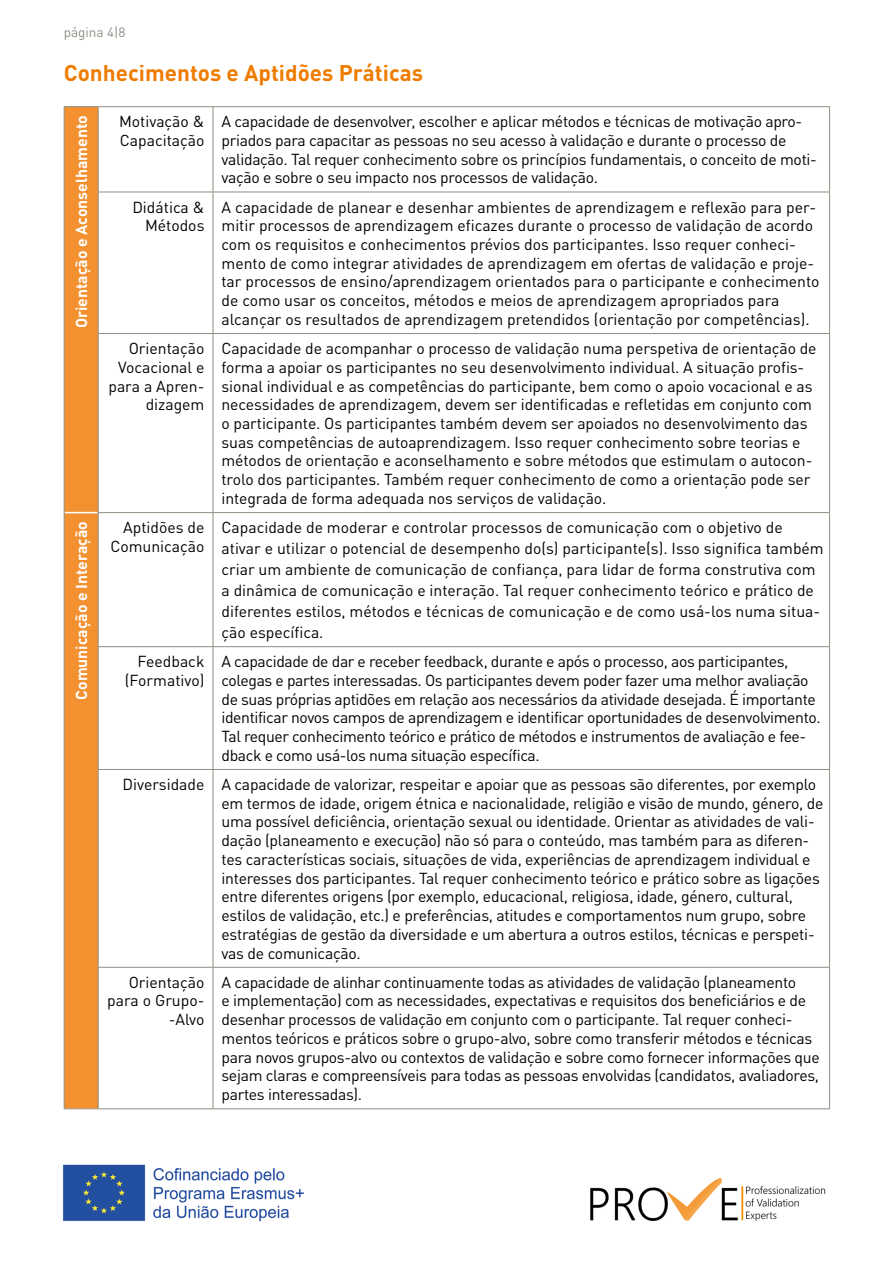
<style>
.page{position:relative;width:893px;height:1263px;background:#fff}
.page>*{position:absolute;margin:0;border:0;box-sizing:border-box;transform-origin:0 0}
.t1{font:700 22.5px "DIN Pro";color:#ef7c00}
.t2{font:15.75px/18.8px "DIN Pro";letter-spacing:-.015em;color:#000}
.t3{font:700 15.75px "DIN Pro";color:#fff}
.t4{font:13.5px "DIN Pro";color:#918d82}
</style>
<div class="page">
<img style="left:590px;top:1178px;width:236px;height:42px">
<img style="left:63px;top:1164px;width:241px;height:58px">
<div style="left:65px;top:107px;width:33px;height:1001px;background:#f39130"></div>
<hr style="left:98px;top:106px;width:115px;height:1px;background:#918d82">
<hr style="left:213px;top:106px;width:617px;height:1px;background:#918d82">
<hr style="left:213px;top:107px;width:1px;height:85px;background:#918d82">
<hr style="left:829px;top:107px;width:1px;height:85px;background:#918d82">
<hr style="left:98px;top:192px;width:115px;height:1px;background:#918d82">
<hr style="left:213px;top:192px;width:617px;height:1px;background:#918d82">
<hr style="left:213px;top:192px;width:1px;height:141px;background:#918d82">
<hr style="left:829px;top:192px;width:1px;height:141px;background:#918d82">
<hr style="left:98px;top:333px;width:115px;height:1px;background:#918d82">
<hr style="left:213px;top:333px;width:617px;height:1px;background:#918d82">
<hr style="left:213px;top:334px;width:1px;height:178px;background:#918d82">
<hr style="left:829px;top:334px;width:1px;height:178px;background:#918d82">
<hr style="left:98px;top:512px;width:115px;height:1px;background:#918d82">
<hr style="left:213px;top:512px;width:617px;height:1px;background:#918d82">
<hr style="left:213px;top:513px;width:1px;height:133px;background:#918d82">
<hr style="left:829px;top:513px;width:1px;height:133px;background:#918d82">
<hr style="left:98px;top:646px;width:115px;height:1px;background:#918d82">
<hr style="left:213px;top:646px;width:617px;height:1px;background:#918d82">
<hr style="left:213px;top:647px;width:1px;height:122px;background:#918d82">
<hr style="left:829px;top:647px;width:1px;height:122px;background:#918d82">
<hr style="left:98px;top:769px;width:115px;height:1px;background:#918d82">
<hr style="left:213px;top:769px;width:617px;height:1px;background:#918d82">
<hr style="left:213px;top:770px;width:1px;height:197px;background:#918d82">
<hr style="left:829px;top:770px;width:1px;height:197px;background:#918d82">
<hr style="left:98px;top:967px;width:115px;height:1px;background:#918d82">
<hr style="left:213px;top:967px;width:617px;height:1px;background:#918d82">
<hr style="left:213px;top:968px;width:1px;height:140px;background:#918d82">
<hr style="left:829px;top:968px;width:1px;height:140px;background:#918d82">
<hr style="left:98px;top:1108px;width:115px;height:1px;background:#918d82">
<hr style="left:213px;top:1108px;width:617px;height:1px;background:#918d82">
<hr style="left:65px;top:512px;width:33px;height:1px;background:#fff">
<hr style="left:64px;top:1108px;width:34px;height:1px;background:#a29f95">
<hr style="left:64px;top:106px;width:34px;height:1px;background:#918d82">
<hr style="left:64px;top:107px;width:1px;height:85px;background:#918d82">
<hr style="left:98px;top:107px;width:1px;height:85px;background:#918d82">
<hr style="left:64px;top:192px;width:1px;height:142px;background:#918d82">
<hr style="left:98px;top:192px;width:1px;height:141px;background:#918d82">
<hr style="left:64px;top:334px;width:1px;height:179px;background:#918d82">
<hr style="left:98px;top:334px;width:1px;height:178px;background:#918d82">
<hr style="left:64px;top:513px;width:1px;height:134px;background:#918d82">
<hr style="left:98px;top:513px;width:1px;height:133px;background:#918d82">
<hr style="left:64px;top:647px;width:1px;height:122px;background:#918d82">
<hr style="left:98px;top:647px;width:1px;height:122px;background:#918d82">
<hr style="left:64px;top:769px;width:1px;height:198px;background:#918d82">
<hr style="left:98px;top:770px;width:1px;height:197px;background:#918d82">
<hr style="left:64px;top:967px;width:1px;height:141px;background:#918d82">
<hr style="left:98px;top:968px;width:1px;height:140px;background:#918d82">
<p class="t4" style="left:64px;top:22px;width:63px">página 4|8</p>
<h1 class="t1" style="left:64px;top:54px;width:361px">Conhecimentos e Aptidões Práticas</h1>
<p class="t3" style="left:68px;top:328px;width:215px;rotate:-90deg">Orientação e Aconselhamento</p>
<p class="t2" style="left:119px;top:111px;width:87px">Motivação &amp;<br>Capacitação</p>
<p class="t2" style="left:221px;top:111px;width:597px">A capacidade de desenvolver, escolher e aplicar métodos e técnicas de motivação apro&shy;priados para capacitar as pessoas no seu acesso à validação e durante o processo de validação. Tal requer conhecimento sobre os princípios fundamentais, o conceito de moti&shy;vação e sobre o seu impacto nos processos de validação.</p>
<p class="t2" style="left:132px;top:196px;width:74px;text-align:right">Didática &amp;<br>Métodos</p>
<p class="t2" style="left:221px;top:196px;width:600px">A capacidade de planear e desenhar ambientes de aprendizagem e reflexão para per&shy;mitir processos de aprendizagem eficazes durante o processo de validação de acordo com os requisitos e conhecimentos prévios dos participantes. Isso requer conheci&shy;mento de como integrar atividades de aprendizagem em ofertas de validação e proje&shy;tar processos de ensino/aprendizagem orientados para o participante e conhecimento de como usar os conceitos, métodos e meios de aprendizagem apropriados para alcançar os resultados de aprendizagem pretendidos (orientação por competências).</p>
<p class="t2" style="left:108px;top:337px;width:98px;text-align:right">Orientação<br>Vocacional e para a Apren&shy;dizagem</p>
<p class="t2" style="left:221px;top:337px;width:597px">Capacidade de acompanhar o processo de validação numa perspetiva de orientação de forma a apoiar os participantes no seu desenvolvimento individual. A situação profis&shy;sional individual e as competências do participante, bem como o apoio vocacional e as necessidades de aprendizagem, devem ser identificadas e refletidas em conjunto com o participante. Os participantes também devem ser apoiados no desenvolvimento das suas competências de autoaprendizagem. Isso requer conhecimento sobre teorias e métodos de orientação e aconselhamento e sobre métodos que estimulam o autocon&shy;trolo dos participantes. Também requer conhecimento de como a orientação pode ser integrada de forma adequada nos serviços de validação.</p>
<p class="t3" style="left:68px;top:700px;width:180px;rotate:-90deg">Comunicação e Interação</p>
<p class="t2" style="left:110px;top:516px;width:96px;text-align:right">Aptidões de<br>Comunicação</p>
<p class="t2" style="left:221px;top:515px;width:604px;line-height:21px">Capacidade de moderar e controlar processos de comunicação com o objetivo de ativar e utilizar o potencial de desempenho do(s) participante(s). Isso significa também criar um ambiente de comunicação de confiança, para lidar de forma construtiva com a dinâmica de comunicação e interação. Tal requer conhecimento teórico e prático de diferentes estilos, métodos e técnicas de comunicação e de como usá-los numa situa&shy;ção específica.</p>
<p class="t2" style="left:125px;top:650px;width:81px;text-align:right">Feedback (Formativo)</p>
<p class="t2" style="left:221px;top:650px;width:601px">A capacidade de dar e receber feedback, durante e após o processo, aos participantes, colegas e partes interessadas. Os participantes devem poder fazer uma melhor avaliação de suas próprias aptidões em relação aos necessários da atividade desejada. É importante identificar novos campos de aprendizagem e identificar oportunidades de desenvolvimento.<br>Tal requer conhecimento teórico e prático de métodos e instrumentos de avaliação e fee&shy;dback e como usá-los numa situação específica.</p>
<p class="t2" style="left:221px;top:773px;width:604px;text-indent:-99px">Diversidade A capacidade de valorizar, respeitar e apoiar que as pessoas são diferentes, por exemplo em termos de idade, origem étnica e nacionalidade, religião e visão de mundo, género, de uma possível deficiência, orientação sexual ou identidade. Orientar as atividades de vali&shy;dação (planeamento e execução) não só para o conteúdo, mas também para as diferen&shy;tes características sociais, situações de vida, experiências de aprendizagem individual e interesses dos participantes. Tal requer conhecimento teórico e prático sobre as ligações entre diferentes origens (por exemplo, educacional, religiosa, idade, género, cultural, estilos de validação, etc.) e preferências, atitudes e comportamentos num grupo, sobre estratégias de gestão da diversidade e um abertura a outros estilos, técnicas e perspeti&shy;vas de comunicação.</p>
<p class="t2" style="left:107px;top:971px;width:99px;text-align:right">Orientação para o Grupo--Alvo</p>
<p class="t2" style="left:221px;top:971px;width:600px">A capacidade de alinhar continuamente todas as atividades de validação (planeamento<br>e implementação) com as necessidades, expectativas e requisitos dos beneficiários e de desenhar processos de validação em conjunto com o participante. Tal requer conheci&shy;mentos teóricos e práticos sobre o grupo-alvo, sobre como transferir métodos e técnicas para novos grupos-alvo ou contextos de validação e sobre como fornecer informações que sejam claras e compreensíveis para todas as pessoas envolvidas (candidatos, avaliadores, partes interessadas).</p>
</div>
